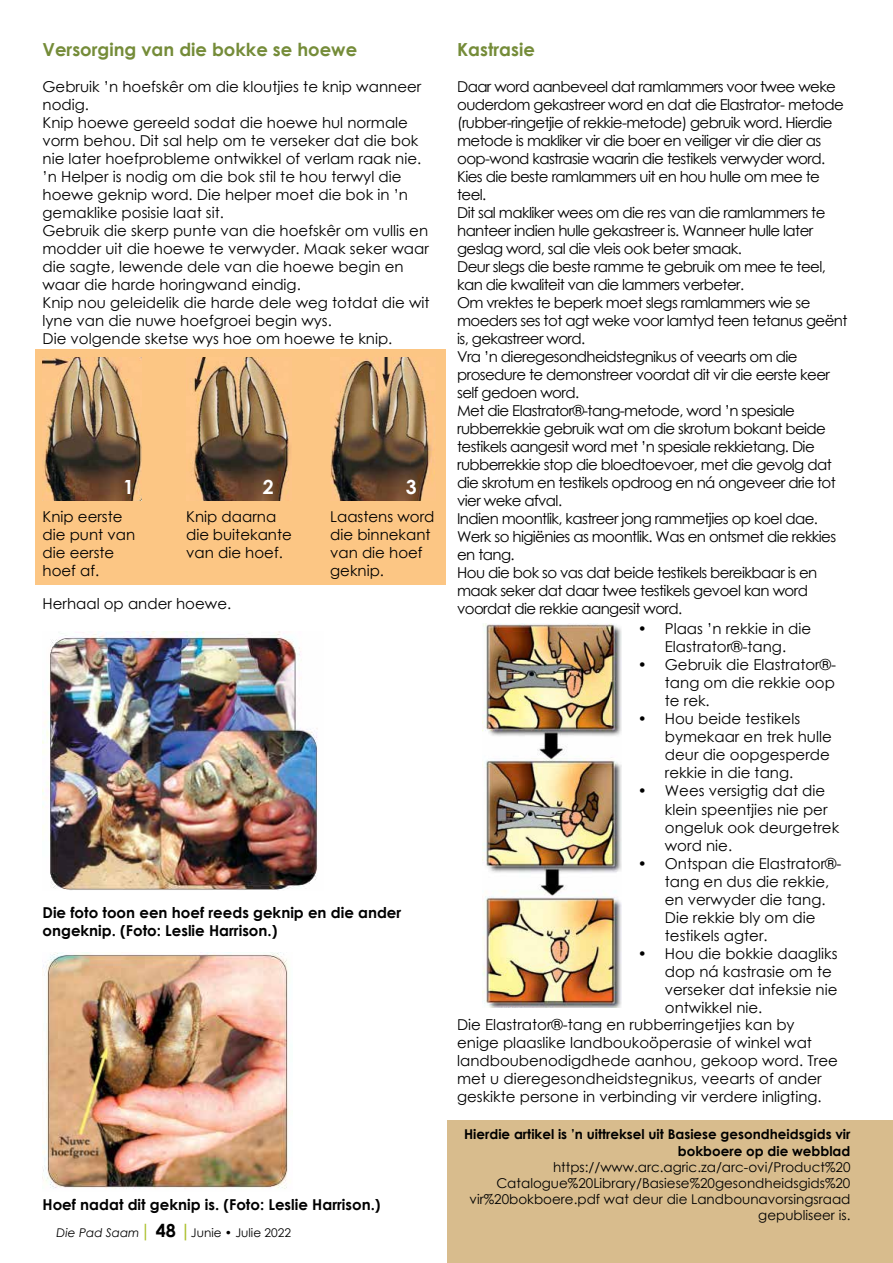
<style>
.page{position:relative;width:893px;height:1263px;background:#fff}
.page>*{position:absolute;margin:0;border:0;box-sizing:border-box;transform-origin:0 0}
.t1{font:700 19.5px "Century Gothic";color:#fff}
.t2{font:700 18px "Century Gothic";color:#758c39}
.t3{font:15px/18px "Century Gothic";color:#000}
.t4{font:15px/18px "Century Gothic";letter-spacing:-.04em;color:#000}
.t5{font:700 15px/18px "Century Gothic";color:#000}
.t6{font:13.5px/16.2px "Century Gothic";color:#000;text-align:right}
.t7{font:700 13.5px/16.2px "Century Gothic";color:#000;text-align:right}
.t8{font:12px "Century Gothic";color:#000}
.s1{font-style:italic}
.s2{font-size:18px;color:#abc02c}
.s3{font-weight:700;font-size:18px}
.s4{font-weight:700;font-size:18px;color:#abc02c}
</style>
<div class="page">
<div style="left:448px;top:1120px;width:445px;height:143px;background:#d8bc8d"></div>
<div style="left:35px;top:349px;width:411px;height:235px;background:#fcc684"></div>
<img style="left:482px;top:623px;width:140px;height:385px">
<img style="left:43px;top:358px;width:98px;height:142px">
<img style="left:190px;top:358px;width:100px;height:142px">
<img style="left:330px;top:358px;width:105px;height:142px">
<img style="left:43px;top:631px;width:275px;height:259px">
<img style="left:43px;top:952px;width:246px;height:237px">
<p class="t2" style="left:43px;top:36px;width:316px">Versorging van die bokke se hoewe</p>
<p class="t3" style="left:43px;top:77px;width:389px">Gebruik ’n hoefskêr om die kloutjies te knip wanneer nodig.<br>Knip hoewe gereeld sodat die hoewe hul normale vorm behou. Dit sal help om te verseker dat die bok nie later hoefprobleme ontwikkel of verlam raak nie. ’n Helper is nodig om die bok stil te hou terwyl die hoewe geknip word. Die helper moet die bok in ’n gemaklike posisie laat sit.<br>Gebruik die skerp punte van die hoefskêr om vullis en modder uit die hoewe te verwyder. Maak seker waar die sagte, lewende dele van die hoewe begin en waar die harde horingwand eindig.<br>Knip nou geleidelik die harde dele weg totdat die wit lyne van die nuwe hoefgroei begin wys.<br>Die volgende sketse wys hoe om hoewe te knip.</p>
<h1 class="t1" style="left:123px;top:472px;width:12px">1</h1>
<h1 class="t1" style="left:263px;top:472px;width:12px">2</h1>
<h1 class="t1" style="left:406px;top:472px;width:12px">3</h1>
<p class="t3" style="left:43px;top:507px;width:94px">Knip eerste die punt van die eerste hoef af.</p>
<p class="t3" style="left:43px;top:594px;width:190px">Herhaal op ander hoewe.</p>
<p class="t3" style="left:186px;top:507px;width:107px">Knip daarna die buitekante van die hoef.</p>
<p class="t3" style="left:330px;top:507px;width:106px">Laastens word die binnekant van die hoef geknip.</p>
<p class="t5" style="left:43px;top:903px;width:360px">Die foto toon een hoef reeds geknip en die ander ongeknip. (Foto: Leslie Harrison.)</p>
<p class="t5" style="left:43px;top:1195px;width:340px">Hoef nadat dit geknip is. (Foto: Leslie Harrison.)</p>
<p class="t8" style="left:57px;top:1224px;width:236px"><span class="s1">Die Pad Saam</span><span class="s2">|</span> <span class="s3">48</span> <span class="s4">|</span>Junie • Julie 2022</p>
<p class="t2" style="left:457px;top:36px;width:79px">Kastrasie</p>
<p class="t4" style="left:457px;top:77px;width:392px">Daar word aanbeveel dat ramlammers voor twee weke ouderdom gekastreer word en dat die Elastrator- metode (rubber-ringetjie of rekkie-metode) gebruik word. Hierdie metode is makliker vir die boer en veiliger vir die dier as oop-wond kastrasie waarin die testikels verwyder word.<br>Kies die beste ramlammers uit en hou hulle om mee te teel.<br>Dit sal makliker wees om die res van die ramlammers te hanteer indien hulle gekastreer is. Wanneer hulle later geslag word, sal die vleis ook beter smaak.<br>Deur slegs die beste ramme te gebruik om mee te teel, kan die kwaliteit van die lammers verbeter.<br>Om vrektes te beperk moet slegs ramlammers wie se moeders ses tot agt weke voor lamtyd teen tetanus geënt is, gekastreer word.<br>Vra ’n dieregesondheidstegnikus of veearts om die prosedure te demonstreer voordat dit vir die eerste keer self gedoen word.<br>Met die Elastrator®-tang-metode, word ’n spesiale rubberrekkie gebruik wat om die skrotum bokant beide testikels aangesit word met ’n spesiale rekkietang. Die rubberrekkie stop die bloedtoevoer, met die gevolg dat die skrotum en testikels opdroog en ná ongeveer drie tot vier weke afval.<br>Indien moontlik, kastreer jong rammetjies op koel dae.<br>Werk so higiënies as moontlik. Was en ontsmet die rekkies en tang.<br>Hou die bok so vas dat beide testikels bereikbaar is en maak seker dat daar twee testikels gevoel kan word voordat die rekkie aangesit word.</p>
<p class="t3" style="left:638px;top:620px;width:175px;text-align:center">• Plaas ’n rekkie in die<br>Elastrator®-tang.</p>
<p class="t3" style="left:665px;top:656px;width:173px;text-align:justify;text-indent:-27px">• Gebruik die Elastrator®- tang om die rekkie oop te rek.</p>
<p class="t3" style="left:665px;top:710px;width:168px;text-indent:-27px">• Hou beide testikels bymekaar en trek hulle deur die oopgesperde rekkie in die tang.</p>
<p class="t3" style="left:665px;top:782px;width:176px;text-indent:-27px">• Wees versigtig dat die klein speentjies nie per ongeluk ook deurgetrek word nie.</p>
<p class="t3" style="left:665px;top:854px;width:178px;text-indent:-27px">• Ontspan die Elastrator®- tang en dus die rekkie, en verwyder die tang.<br>Die rekkie bly om die testikels agter.</p>
<p class="t3" style="left:665px;top:944px;width:174px;text-indent:-27px">• Hou die bokkie daagliks dop ná kastrasie om te verseker dat infeksie nie ontwikkel nie.</p>
<p class="t3" style="left:457px;top:1015px;width:382px">Die Elastrator®-tang en rubberringetjies kan by enige plaaslike landboukoöperasie of winkel wat landboubenodigdhede aanhou, gekoop word. Tree met u dieregesondheidstegnikus, veearts of ander geskikte persone in verbinding vir verdere inligting.</p>
<p class="t7" style="left:464px;top:1126px;width:388px">Hierdie artikel is ’n uittreksel uit Basiese gesondheidsgids vir bokboere op die webblad</p>
<p class="t6" style="left:470px;top:1159px;width:382px">https://www.arc.agric.za/arc-ovi/Product%20<br>Catalogue%20Library/Basiese%20gesondheidsgids%20 vir%20bokboere.pdf wat deur die Landbounavorsingsraad gepubliseer is.</p>
</div>
